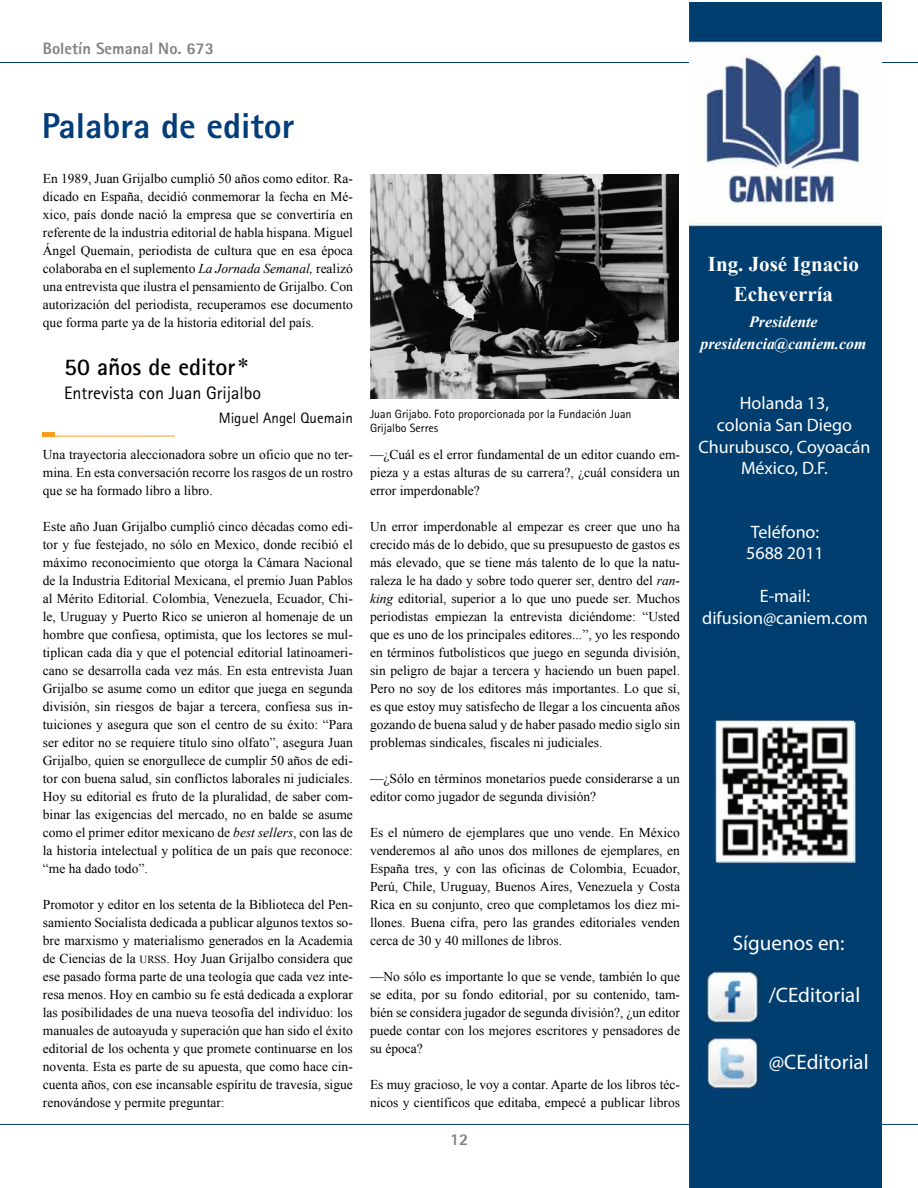
<style>
.page{position:relative;width:918px;height:1188px;background:#fff}
.page>*{position:absolute;margin:0;border:0;box-sizing:border-box;transform-origin:0 0}
.t1{font:800 36px "Rotis Sans Serif";color:#033d79}
.t2{font:700 24px "Rotis Sans Serif";color:#000}
.t3{font:21px "Myriad Pro";color:#fff}
.t4{font:700 21px/30px "Times New Roman";color:#fff;text-align:center}
.t5{font:18px/21.6px "Myriad Pro";color:#fff;text-align:center}
.t6{font:18px "Rotis Sans Serif";color:#000}
.t7{font:800 16.5px "Rotis Sans Serif";color:#808285}
.t8{font:italic 700 15.75px/22.5px "Times New Roman";color:#fff;text-align:center}
.t9{font:15px "Rotis Sans Serif";color:#000}
.t10{font:13.5px/18px "Times New Roman";color:#000;text-align:justify}
.t11{font:12px/14.4px "Rotis Sans Serif";color:#000}
.s1{font-style:italic}
.s2{font-family:"Times New Roman";font-weight:400;font-style:italic}
.s3{font-family:"Times New Roman PSMT SC800";font-size:10.8px}
</style>
<div class="page">
<hr style="left:0;top:62px;width:918px;height:1px;background:#033d79">
<hr style="left:0;top:1124px;width:918px;height:1px;background:#033d79">
<img style="left:689px;top:2px;width:193px;height:1186px">
<img style="left:715px;top:720px;width:139px;height:141px">
<img style="left:370px;top:174px;width:309px;height:225px">
<hr style="left:43px;top:436px;width:132px;height:1px;background:#f99d1c">
<div style="left:43px;top:432px;width:12px;height:5px;background:#f99d1c"></div>
<p class="t7" style="left:43px;top:38px;width:173px">Boletín Semanal No. 673</p>
<h1 class="t1" style="left:42px;top:103px;width:254px">Palabra de editor</h1>
<p class="t10" style="left:43px;top:170px;width:312px">En 1989, Juan Grijalbo cumplió 50 años como editor. Ra&shy;dicado en España, decidió conmemorar la fecha en Mé&shy;xico, país donde nació la empresa que se convertiría en referente de la industria editorial de habla hispana. Miguel Ángel Quemain, periodista de cultura que en esa época colaboraba en el suplemento <span class="s1">La Jornada Semanal,</span> realizó una entrevista que ilustra el pensamiento de Grijalbo. Con autorización del periodista, recuperamos ese documento que forma parte ya de la historia editorial del país.</p>
<h2 class="t2" style="left:64px;top:352px;width:185px">50 años de editor<span class="s2">*</span></h2>
<h3 class="t6" style="left:64px;top:383px;width:198px">Entrevista con Juan Grijalbo</h3>
<p class="t9" style="left:219px;top:410px;width:136px">Miguel Angel Quemain</p>
<p class="t10" style="left:43px;top:446px;width:311px">Una trayectoria aleccionadora sobre un oficio que no ter&shy;mina. En esta conversación recorre los rasgos de un rostro que se ha formado libro a libro.</p>
<p class="t10" style="left:43px;top:518px;width:312px">Este año Juan Grijalbo cumplió cinco décadas como edi&shy;tor y fue festejado, no sólo en Mexico, donde recibió el máximo reconocimiento que otorga la Cámara Nacional de la Industria Editorial Mexicana, el premio Juan Pablos al Mérito Editorial. Colombia, Venezuela, Ecuador, Chi&shy;le, Uruguay y Puerto Rico se unieron al homenaje de un hombre que confiesa, optimista, que los lectores se mul&shy;tiplican cada día y que el potencial editorial latinoameri&shy;cano se desarrolla cada vez más. En esta entrevista Juan Grijalbo se asume como un editor que juega en segunda división, sin riesgos de bajar a tercera, confiesa sus in&shy;tuiciones y asegura que son el centro de su éxito: “Para ser editor no se requiere título sino olfato”, asegura Juan Grijalbo, quien se enorgullece de cumplir 50 años de edi&shy;tor con buena salud, sin conflictos laborales ni judiciales.<br>Hoy su editorial es fruto de la pluralidad, de saber com&shy;binar las exigencias del mercado, no en balde se asume como el primer editor mexicano de <span class="s1">best sellers</span>, con las de la historia intelectual y política de un país que reconoce: “me ha dado todo”.</p>
<p class="t10" style="left:43px;top:896px;width:312px">Promotor y editor en los setenta de la Biblioteca del Pen&shy;samiento Socialista dedicada a publicar algunos textos so&shy;bre marxismo y materialismo generados en la Academia de Ciencias de la <span class="s3">URSS</span>. Hoy Juan Grijalbo considera que ese pasado forma parte de una teología que cada vez inte&shy;resa menos. Hoy en cambio su fe está dedicada a explorar las posibilidades de una nueva teosofía del individuo: los manuales de autoayuda y superación que han sido el éxito editorial de los ochenta y que promete continuarse en los noventa. Esta es parte de su apuesta, que como hace cin&shy;cuenta años, con ese incansable espíritu de travesía, sigue renovándose y permite preguntar:</p>
<p class="t11" style="left:370px;top:407px;width:263px">Juan Grijabo. Foto proporcionada por la Fundación Juan<br>Grijalbo Serres</p>
<p class="t10" style="left:370px;top:445px;width:311px">—¿Cuál es el error fundamental de un editor cuando em&shy;pieza y a estas alturas de su carrera?, ¿cuál considera un error imperdonable?</p>
<p class="t10" style="left:370px;top:517px;width:312px">Un error imperdonable al empezar es creer que uno ha crecido más de lo debido, que su presupuesto de gastos es más elevado, que se tiene más talento de lo que la natu&shy;raleza le ha dado y sobre todo querer ser, dentro del <span class="s1">ran&shy;king</span> editorial, superior a lo que uno puede ser. Muchos periodistas empiezan la entrevista diciéndome: “Usted que es uno de los principales editores...”, yo les respondo en términos futbolísticos que juego en segunda división, sin peligro de bajar a tercera y haciendo un buen papel.<br>Pero no soy de los editores más importantes. Lo que sí, es que estoy muy satisfecho de llegar a los cincuenta años gozando de buena salud y de haber pasado medio siglo sin problemas sindicales, fiscales ni judiciales.</p>
<p class="t10" style="left:370px;top:769px;width:312px">—¿Sólo en términos monetarios puede considerarse a un editor como jugador de segunda división?</p>
<p class="t10" style="left:370px;top:823px;width:312px">Es el número de ejemplares que uno vende. En México venderemos al año unos dos millones de ejemplares, en España tres, y con las oficinas de Colombia, Ecuador, Perú, Chile, Uruguay, Buenos Aires, Venezuela y Costa Rica en su conjunto, creo que completamos los diez mi&shy;llones. Buena cifra, pero las grandes editoriales venden cerca de 30 y 40 millones de libros.</p>
<p class="t10" style="left:370px;top:967px;width:312px">—No sólo es importante lo que se vende, también lo que se edita, por su fondo editorial, por su contenido, tam&shy;bién se considera jugador de segunda división?, ¿un editor puede contar con los mejores escritores y pensadores de su época?</p>
<p class="t10" style="left:370px;top:1075px;width:311px">Es muy gracioso, le voy a contar. Aparte de los libros téc&shy;nicos y científicos que editaba, empecé a publicar libros</p>
<p class="t7" style="left:450px;top:1129px;width:20px">12</p>
<h3 class="t4" style="left:708px;top:249px;width:153px">Ing. José Ignacio<br>Echeverría</h3>
<p class="t8" style="left:701px;top:310px;width:167px">Presidente presidencia@caniem.com</p>
<h3 class="t5" style="left:699px;top:392px;width:173px">Holanda 13,<br>colonia San Diego<br>Churubusco, Coyoacán<br>México, D.F.</h3>
<h3 class="t5" style="left:746px;top:521px;width:79px;text-align:left">Teléfono:<br>5688 2011</h3>
<h3 class="t5" style="left:702px;top:585px;width:167px">E-mail: difusion@caniem.com</h3>
<h3 class="t3" style="left:733px;top:930px;width:113px">Síguenos en:</h3>
<h3 class="t3" style="left:769px;top:982px;width:93px">/CEditorial</h3>
<h3 class="t3" style="left:769px;top:1049px;width:101px">@CEditorial</h3>
</div>
